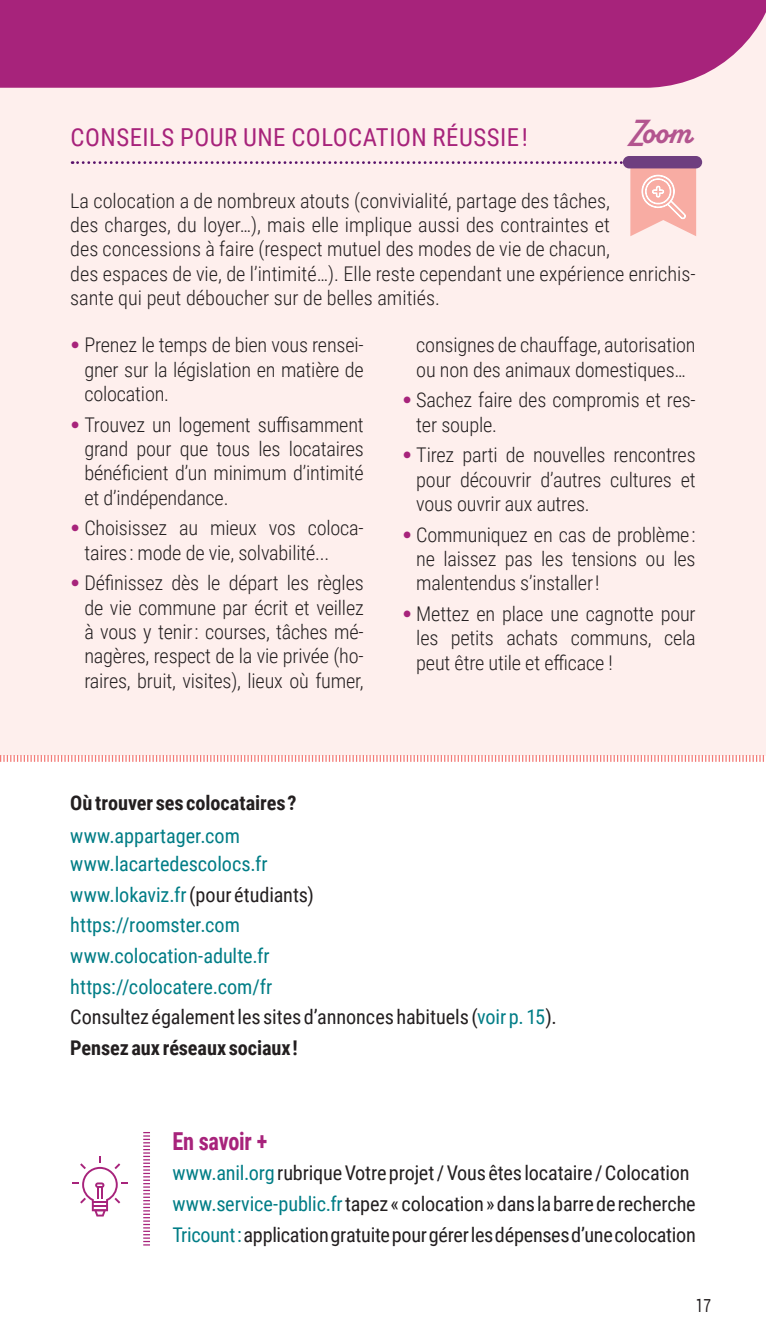
<style>
.page{position:relative;width:766px;height:1340px;background:#fff}
.page>*{position:absolute;margin:0;border:0;box-sizing:border-box;transform-origin:0 0}
.Texte_COURANT{font:700 33.75px "Alkaline";color:#b3558f}
.ZOOM_titre{font:24.75px "Roboto Condensed";letter-spacing:.02em;color:#a7237b}
.ENCADRE_titre{font:700 24.75px "Roboto Condensed";letter-spacing:-.01em;color:#a7237b;scale:.9 1}
.ZOOM_texte{font:300 20.25px/24.3px "Roboto Condensed";letter-spacing:-.01em;color:#231f20;text-align:justify}
.Texte_COURANT-2{font:20.25px "Roboto Condensed";letter-spacing:-.01em;color:#231f20}
.Texte_COURANT-3{font:20.25px "Roboto Condensed";letter-spacing:-.005em;color:#017d86}
.Texte_COURANT-4{font:700 20.25px "Roboto Condensed";letter-spacing:-.005em;color:#231f20}
.t1{font:18px "Roboto";color:#231f20;scale:.75 1}
.s1{font-family:"Arial";font-weight:900;color:#a7237b}
.s2{color:#017d86}
</style>
<div class="page">
<div style="left:0;top:0;width:765px;height:755px;background:#feefed"></div>
<div style="left:0;top:0;width:765px;height:88px;background:#a7237b"></div>
<svg style="left:73px;top:1156px;width:55px;height:60px"></svg>
<svg style="left:143px;top:1132px;width:7px;height:113px"></svg>
<svg style="left:72px;top:161px;width:624px;height:75px"></svg>
<div style="left:622px;top:156px;width:80px;height:12px;background:#6e3e7f;border-radius:6px"></div>
<svg style="left:0;top:755px;width:765px;height:7px"></svg>
<p class="ZOOM_titre" style="left:71px;top:120px;width:458px">CONSEILS POUR UNE COLOCATION RÉUSSIE !</p>
<p class="Texte_COURANT" style="left:630px;top:111px;width:63px">Zoom</p>
<p class="ZOOM_texte" style="left:70px;top:187px;width:627px;text-align:left">La colocation a de nombreux atouts (convivialité, partage des tâches,<br>des charges, du loyer…), mais elle implique aussi des contraintes et<br>des concessions à faire (respect mutuel des modes de vie de chacun,<br>des espaces de vie, de l’intimité…). Elle reste cependant une expérience enrichis&shy;sante qui peut déboucher sur de belles amitiés.</p>
<p class="ZOOM_texte" style="left:84px;top:332px;width:281px;text-indent:-14px"><span class="s1">•</span> Prenez le temps de bien vous rensei&shy;gner sur la législation en matière de colocation.</p>
<p class="ZOOM_texte" style="left:84px;top:411px;width:281px;text-indent:-14px"><span class="s1">•</span> Trouvez un logement suffisamment grand pour que tous les locataires bénéficient d’un minimum d’intimité et d’indépendance.</p>
<p class="ZOOM_texte" style="left:84px;top:515px;width:281px;text-indent:-14px"><span class="s1">•</span> Choisissez au mieux vos coloca&shy;taires : mode de vie, solvabilité...</p>
<p class="ZOOM_texte" style="left:84px;top:570px;width:281px;text-indent:-14px"><span class="s1">•</span> Définissez dès le départ les règles de vie commune par écrit et veillez à vous y tenir : courses, tâches mé&shy;nagères, respect de la vie privée (ho&shy;raires, bruit, visites), lieux où fumer,</p>
<p class="ZOOM_texte" style="left:416px;top:332px;width:281px">consignes de chauffage, autorisation ou non des animaux domestiques…</p>
<p class="ZOOM_texte" style="left:416px;top:387px;width:281px;text-indent:-14px"><span class="s1">•</span> Sachez faire des compromis et res&shy;ter souple.</p>
<p class="ZOOM_texte" style="left:416px;top:442px;width:281px;text-indent:-14px"><span class="s1">•</span> Tirez parti de nouvelles rencontres pour découvrir d’autres cultures et vous ouvrir aux autres.</p>
<p class="ZOOM_texte" style="left:416px;top:521px;width:281px;text-indent:-14px"><span class="s1">•</span> Communiquez en cas de problème : ne laissez pas les tensions ou les malentendus s’installer !</p>
<p class="ZOOM_texte" style="left:416px;top:601px;width:281px;text-indent:-14px"><span class="s1">•</span> Mettez en place une cagnotte pour les petits achats communs, cela peut être utile et efficace !</p>
<p class="Texte_COURANT-4" style="left:70px;top:788px;width:228px">Où trouver ses colocataires ?</p>
<p class="Texte_COURANT-3" style="left:70px;top:822px;width:171px">www.appartager.com</p>
<p class="Texte_COURANT-3" style="left:70px;top:849px;width:199px">www.lacartedescolocs.fr</p>
<p class="Texte_COURANT-2" style="left:70px;top:880px;width:245px"><span class="s2">www.lokaviz.fr</span> (pour étudiants)</p>
<p class="Texte_COURANT-3" style="left:70px;top:911px;width:171px">https://roomster.com</p>
<p class="Texte_COURANT-3" style="left:70px;top:941px;width:201px">www.colocation-adulte.fr</p>
<p class="Texte_COURANT-3" style="left:70px;top:972px;width:203px">https://colocatere.com/fr</p>
<p class="Texte_COURANT-2" style="left:70px;top:1003px;width:488px">Consultez également les sites d’annonces habituels (<span class="s2">voir p. 15</span>).</p>
<p class="Texte_COURANT-4" style="left:70px;top:1033px;width:229px">Pensez aux réseaux sociaux !</p>
<p class="ENCADRE_titre" style="left:172px;top:1123px;width:107px">En savoir +</p>
<p class="Texte_COURANT-2" style="left:172px;top:1158px;width:518px"><span class="s2">www.anil.org</span> rubrique Votre projet / Vous êtes locataire / Colocation</p>
<p class="Texte_COURANT-2" style="left:172px;top:1189px;width:525px"><span class="s2">www.service-public.fr</span> tapez « colocation» dans la barre de recherche</p>
<p class="Texte_COURANT-2" style="left:172px;top:1220px;width:525px"><span class="s2">Tricount :</span> application gratuite pour gérer les dépenses d’une colocation</p>
<p class="t1" style="left:695px;top:1292px;width:22px">17</p>
</div>
